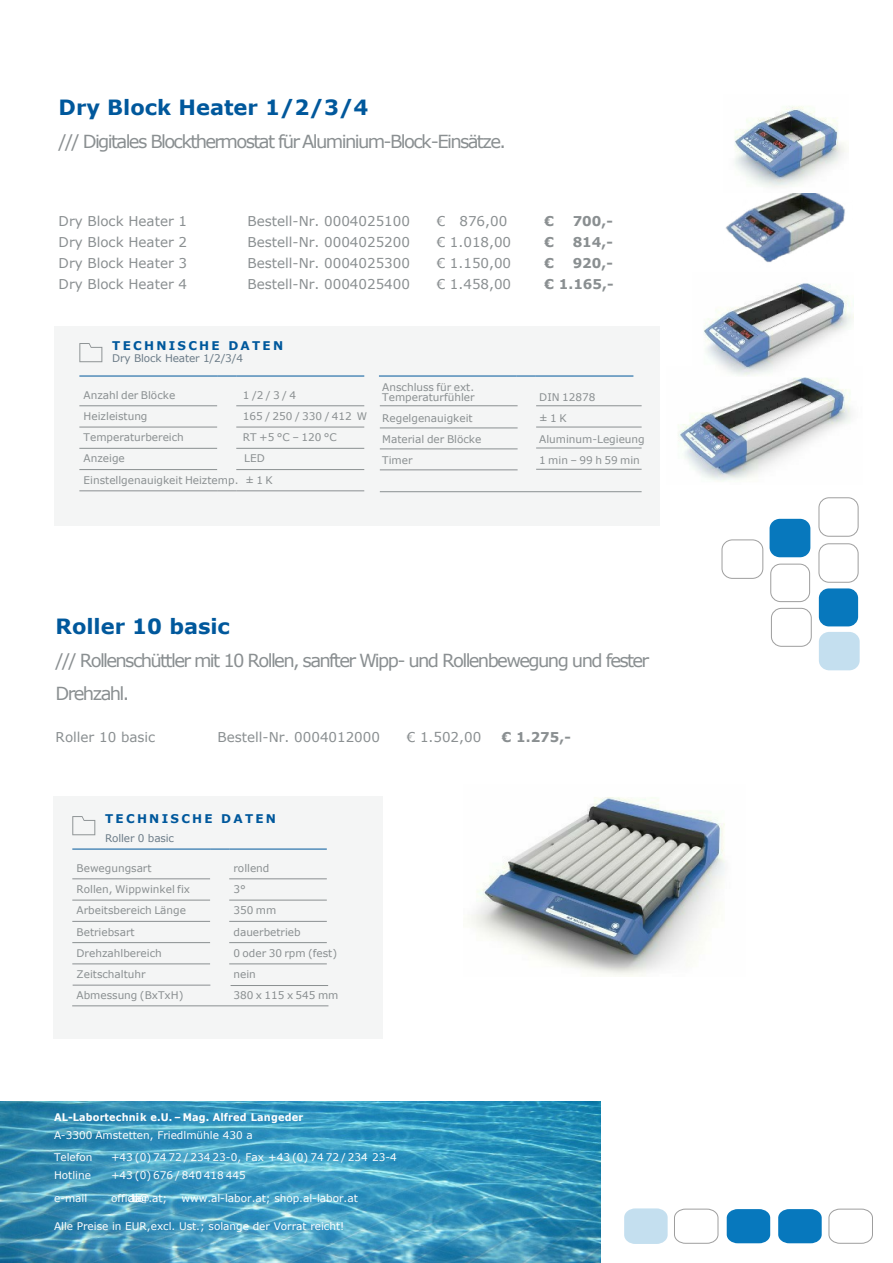
<style>
.page{position:relative;width:893px;height:1263px;background:#fff}
.page>*{position:absolute;margin:0;border:0;box-sizing:border-box;transform-origin:0 0}
.t1{font:700 21px "Verdana";color:#00589c}
.t2{font:18px/33px "Verdana";letter-spacing:-.095em;color:#8a8f91}
.t3{font:13.5px "Verdana";color:#8a8f91}
.t4{font:700 13.5px "Verdana";color:#8a8f91}
.t5{font:700 12px "Verdana";color:#00589c}
.t6{font:10.5px/21.3px "Verdana";color:#8a8f91}
.t7{font:10.5px/22.2px "Verdana";color:#fefefe}
.t8{font:10.5px "Verdana";color:#fff}
.t9{font:700 10.5px "Verdana";letter-spacing:.015em;color:#fefefe;scale:.93 1}
.t10{font:10.5px "Verdana";letter-spacing:-.015em;color:#6c7c88}
.t11{font:10.5px "Verdana";letter-spacing:-.06em;color:#fefefe}
</style>
<div class="page">
<img style="left:0;top:1101px;width:601px;height:162px">
<svg style="left:674px;top:1209px;width:44px;height:34px"></svg>
<svg style="left:727px;top:1209px;width:43px;height:34px"></svg>
<svg style="left:624px;top:1208px;width:44px;height:36px;background:#c8e1f0"></svg>
<svg style="left:778px;top:1209px;width:44px;height:34px"></svg>
<svg style="left:829px;top:1209px;width:44px;height:34px"></svg>
<div style="left:53px;top:797px;width:330px;height:242px;background:#f4f5f5"></div>
<svg style="left:72px;top:816px;width:23px;height:19px"></svg>
<hr style="left:72px;top:849px;width:138px;height:1px;background:#00589c">
<svg style="left:210px;top:849px;width:19px;height:1px"></svg>
<hr style="left:229px;top:849px;width:98px;height:1px;background:#00589c">
<hr style="left:72px;top:878px;width:138px;height:1px;background:#8a8f91">
<hr style="left:72px;top:900px;width:138px;height:1px;background:#8a8f91">
<hr style="left:72px;top:921px;width:138px;height:1px;background:#8a8f91">
<hr style="left:72px;top:942px;width:138px;height:1px;background:#8a8f91">
<hr style="left:72px;top:963px;width:138px;height:1px;background:#8a8f91">
<hr style="left:229px;top:878px;width:98px;height:1px;background:#8a8f91">
<hr style="left:229px;top:900px;width:98px;height:1px;background:#8a8f91">
<hr style="left:229px;top:921px;width:98px;height:1px;background:#8a8f91">
<hr style="left:229px;top:942px;width:98px;height:1px;background:#8a8f91">
<hr style="left:229px;top:963px;width:98px;height:1px;background:#8a8f91">
<hr style="left:73px;top:985px;width:137px;height:1px;background:#8a8f91">
<hr style="left:72px;top:1005px;width:256px;height:1px;background:#8a8f91">
<hr style="left:231px;top:985px;width:97px;height:1px;background:#8a8f91">
<img style="left:468px;top:797px;width:257px;height:179px">
<div style="left:819px;top:498px;width:39px;height:38px;border:1px solid #9e9e9e;border-radius:10px"></div>
<div style="left:770px;top:519px;width:40px;height:38px;background:#0778bd;border-radius:10px"></div>
<div style="left:819px;top:544px;width:39px;height:38px;border:1px solid #9e9e9e;border-radius:10px"></div>
<div style="left:771px;top:564px;width:39px;height:38px;border:1px solid #9e9e9e;border-radius:10px"></div>
<div style="left:819px;top:588px;width:39px;height:38px;background:#0778bd;border-radius:10px"></div>
<div style="left:722px;top:540px;width:41px;height:38px;border:1px solid #9e9e9e;border-radius:10px"></div>
<div style="left:819px;top:632px;width:41px;height:38px;background:#c4dfef;border-radius:10px"></div>
<div style="left:771px;top:608px;width:40px;height:38px;border:1px solid #9e9e9e;border-radius:10px"></div>
<div style="left:55px;top:326px;width:605px;height:199px;background:#f4f5f5"></div>
<svg style="left:217px;top:376px;width:19px;height:1px"></svg>
<hr style="left:236px;top:376px;width:128px;height:1px;background:#00589c">
<hr style="left:236px;top:405px;width:128px;height:1px;background:#8a8f91">
<hr style="left:236px;top:427px;width:128px;height:1px;background:#8a8f91">
<hr style="left:236px;top:448px;width:128px;height:1px;background:#8a8f91">
<hr style="left:236px;top:469px;width:128px;height:1px;background:#8a8f91">
<hr style="left:236px;top:490px;width:128px;height:1px;background:#8a8f91">
<svg style="left:217px;top:490px;width:19px;height:1px"></svg>
<hr style="left:380px;top:428px;width:138px;height:1px;background:#8a8f91">
<hr style="left:380px;top:448px;width:138px;height:1px;background:#8a8f91">
<hr style="left:536px;top:427px;width:106px;height:1px;background:#8a8f91">
<hr style="left:536px;top:448px;width:106px;height:1px;background:#8a8f91">
<hr style="left:380px;top:469px;width:138px;height:1px;background:#8a8f91">
<hr style="left:536px;top:469px;width:106px;height:1px;background:#8a8f91">
<hr style="left:380px;top:491px;width:262px;height:1px;background:#8a8f91">
<hr style="left:380px;top:405px;width:138px;height:1px;background:#8a8f91">
<hr style="left:536px;top:405px;width:106px;height:1px;background:#8a8f91">
<svg style="left:517px;top:376px;width:19px;height:1px"></svg>
<hr style="left:536px;top:376px;width:97px;height:1px;background:#00589c">
<hr style="left:379px;top:376px;width:138px;height:1px;background:#00589c">
<img style="left:678px;top:377px;width:173px;height:105px">
<img style="left:726px;top:193px;width:119px;height:70px">
<img style="left:704px;top:283px;width:149px;height:93px">
<img style="left:734px;top:106px;width:112px;height:82px">
<svg style="left:79px;top:343px;width:23px;height:19px"></svg>
<hr style="left:79px;top:376px;width:138px;height:1px;background:#00589c">
<hr style="left:79px;top:405px;width:138px;height:1px;background:#8a8f91">
<hr style="left:79px;top:427px;width:138px;height:1px;background:#8a8f91">
<hr style="left:79px;top:448px;width:138px;height:1px;background:#8a8f91">
<hr style="left:79px;top:469px;width:138px;height:1px;background:#8a8f91">
<hr style="left:79px;top:490px;width:138px;height:1px;background:#8a8f91">
<h1 class="t1" style="left:59px;top:99px;width:311px">Dry Block Heater 1/2/3/4</h1>
<h2 class="t2" style="left:59px;top:127px;width:449px">/// Digitales Blockthermostat für Aluminium-Block-Einsätze.</h2>
<p class="t3" style="left:59px;top:216px;width:130px">Dry Block Heater 1</p>
<p class="t3" style="left:248px;top:216px;width:164px">Bestell-Nr. 0004025100</p>
<p class="t3" style="left:437px;top:216px;width:72px">€ 876,00</p>
<p class="t4" style="left:545px;top:216px;width:11px">€</p>
<p class="t4" style="left:573px;top:216px;width:42px">700,-</p>
<p class="t3" style="left:59px;top:237px;width:130px">Dry Block Heater 2</p>
<p class="t3" style="left:248px;top:237px;width:164px">Bestell-Nr. 0004025200</p>
<p class="t3" style="left:437px;top:237px;width:76px">€ 1.018,00</p>
<p class="t4" style="left:545px;top:237px;width:11px">€</p>
<p class="t4" style="left:573px;top:237px;width:42px">814,-</p>
<p class="t3" style="left:59px;top:258px;width:130px">Dry Block Heater 3</p>
<p class="t3" style="left:248px;top:258px;width:164px">Bestell-Nr. 0004025300</p>
<p class="t3" style="left:437px;top:258px;width:76px">€ 1.150,00</p>
<p class="t4" style="left:545px;top:258px;width:11px">€</p>
<p class="t4" style="left:573px;top:258px;width:42px">920,-</p>
<p class="t3" style="left:59px;top:279px;width:130px">Dry Block Heater 4</p>
<p class="t3" style="left:248px;top:279px;width:164px">Bestell-Nr. 0004025400</p>
<p class="t3" style="left:437px;top:279px;width:76px">€ 1.458,00</p>
<p class="t4" style="left:545px;top:279px;width:70px">€ 1.165,-</p>
<p class="t5" style="left:112px;top:340px;width:172px">T E C H N I S C H E D A T E N</p>
<p class="t10" style="left:112px;top:354px;width:132px">Dry Block Heater 1/2/3/4</p>
<p class="t6" style="left:84px;top:385px;width:93px">Anzahl der Blöcke</p>
<p class="t6" style="left:243px;top:385px;width:55px">1 /2 / 3 / 4</p>
<p class="t6" style="left:84px;top:406px;width:65px">Heizleistung</p>
<p class="t6" style="left:243px;top:406px;width:126px">165 / 250 / 330 / 412 W</p>
<p class="t6" style="left:84px;top:428px;width:102px">Temperaturbereich</p>
<p class="t6" style="left:243px;top:428px;width:95px">RT +5 °C – 120 °C</p>
<p class="t6" style="left:84px;top:449px;width:43px">Anzeige</p>
<p class="t6" style="left:84px;top:449px;width:191px;text-indent:161px">LED<br>Einstellgenauigkeit Heiztemp. ± 1 K</p>
<p class="t6" style="left:382px;top:383px;width:94px;line-height:9.8px">Anschluss für ext.<br>Temperaturfühler</p>
<p class="t6" style="left:539px;top:387px;width:58px">DIN 12878</p>
<p class="t6" style="left:382px;top:408px;width:92px">Regelgenauigkeit</p>
<p class="t6" style="left:539px;top:408px;width:29px">± 1 K</p>
<p class="t6" style="left:382px;top:430px;width:101px">Material der Blöcke</p>
<p class="t6" style="left:539px;top:430px;width:107px">Aluminum-Legieung</p>
<p class="t6" style="left:382px;top:451px;width:32px">Timer</p>
<p class="t6" style="left:539px;top:451px;width:102px">1 min – 99 h 59 min</p>
<h1 class="t1" style="left:56px;top:618px;width:176px">Roller 10 basic</h1>
<h2 class="t2" style="left:56px;top:645px;width:595px">/// Rollenschüttler mit 10 Rollen, sanfter Wipp- und Rollenbewegung und fester<br>Drehzahl.</h2>
<p class="t3" style="left:56px;top:731px;width:101px">Roller 10 basic</p>
<p class="t3" style="left:218px;top:731px;width:164px">Bestell-Nr. 0004012000</p>
<p class="t3" style="left:407px;top:731px;width:76px">€ 1.502,00</p>
<p class="t4" style="left:502px;top:731px;width:70px">€ 1.275,-</p>
<p class="t5" style="left:105px;top:813px;width:172px">T E C H N I S C H E D A T E N</p>
<p class="t10" style="left:105px;top:834px;width:70px">Roller 0 basic</p>
<p class="t6" style="left:77px;top:858px;width:77px">Bewegungsart</p>
<p class="t6" style="left:233px;top:858px;width:38px">rollend</p>
<p class="t6" style="left:77px;top:879px;width:115px">Rollen, Wippwinkel fix</p>
<p class="t6" style="left:233px;top:879px;width:14px">3°</p>
<p class="t6" style="left:77px;top:901px;width:111px">Arbeitsbereich Länge</p>
<p class="t6" style="left:233px;top:901px;width:44px">350 mm</p>
<p class="t6" style="left:77px;top:922px;width:60px">Betriebsart</p>
<p class="t6" style="left:233px;top:922px;width:69px">dauerbetrieb</p>
<p class="t6" style="left:77px;top:943px;width:87px">Drehzahlbereich</p>
<p class="t6" style="left:233px;top:943px;width:105px">0 oder 30 rpm (fest)</p>
<p class="t6" style="left:77px;top:964px;width:71px">Zeitschaltuhr</p>
<p class="t6" style="left:233px;top:964px;width:24px">nein</p>
<p class="t6" style="left:77px;top:986px;width:108px">Abmessung (BxTxH)</p>
<p class="t6" style="left:233px;top:986px;width:107px">380 x 115 x 545 mm</p>
<p class="t9" style="left:54px;top:1113px;width:270px">AL-Labortechnik e.U. – Mag. Alfred Langeder</p>
<p class="t7" style="left:54px;top:1125px;width:200px">A-3300 Amstetten, Friedlmühle 430 a<br>Telefon</p>
<p class="t7" style="left:111px;top:1147px;width:287px">+43 (0) 74 72 / 234 23-0, Fax +43 (0) 74 72 / 234 23-4</p>
<p class="t7" style="left:54px;top:1165px;width:39px">Hotline</p>
<p class="t7" style="left:111px;top:1165px;width:136px">+43 (0) 676 / 840 418 445</p>
<p class="t7" style="left:54px;top:1187px;width:35px">e-mail</p>
<p class="t11" style="left:111px;top:1193px;width:58px">officablealo-@r.at;</p>
<p class="t7" style="left:182px;top:1187px;width:178px">www.al-labor.at; shop.al-labor.at</p>
<p class="t8" style="left:54px;top:1222px;width:292px">Alle Preise in EUR,excl. Ust.; solange der Vorrat reicht!</p>
</div>
